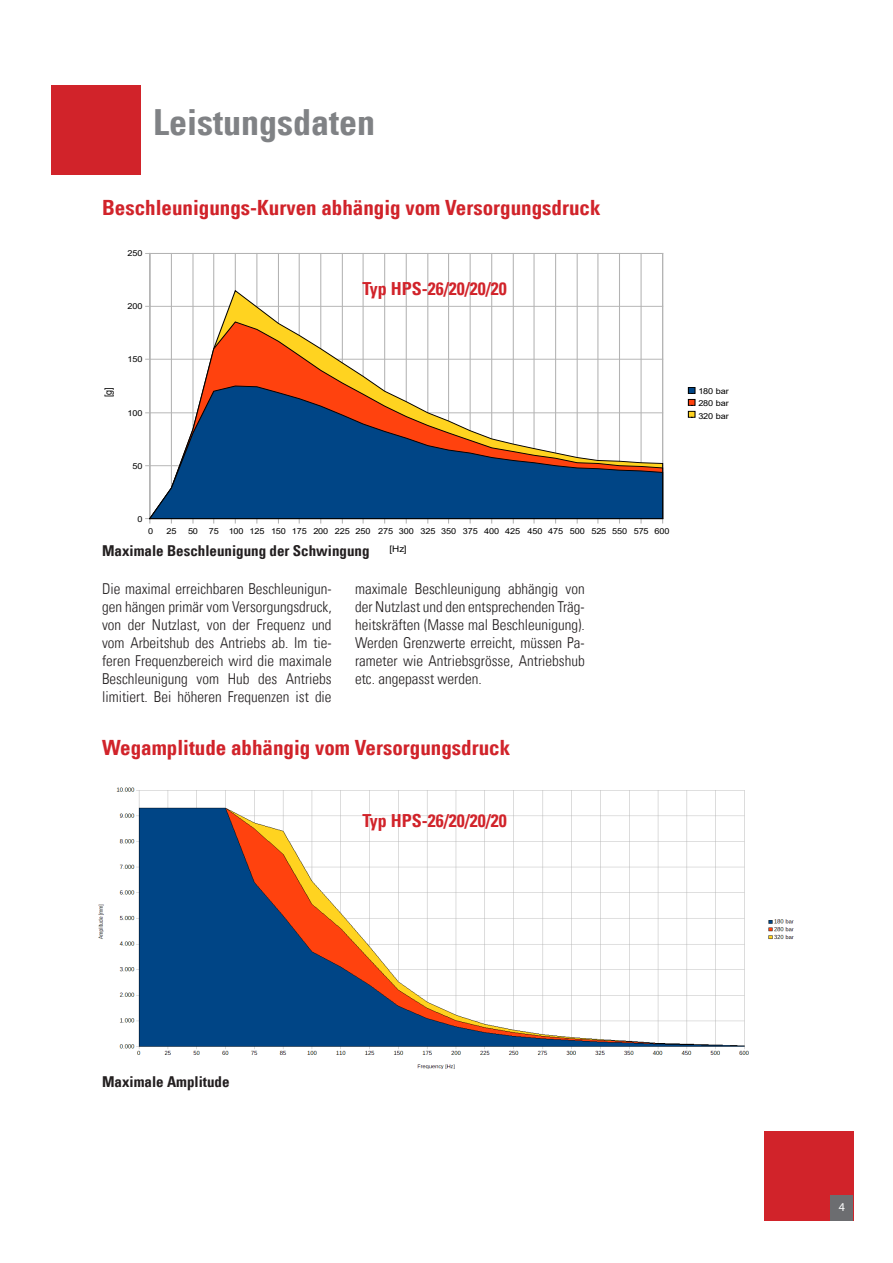
<style>
.page{position:relative;width:893px;height:1263px;background:#fff}
.page>*{position:absolute;margin:0;border:0;box-sizing:border-box;transform-origin:0 0}
.t1{font:36px "Univers Com 67 Bold Cond";color:#808285}
.t2{font:21px "Univers Com 67 Bold Cond";color:#d1232a}
.t3{font:18px "Univers Com 67 Bold Cond";color:#d1232a}
.t4{font:15px/18px "Univers Com 47 Light Cond";color:#231f20;text-align:justify}
.t5{font:15px "Univers Com 67 Bold Cond";color:#231f20}
.t6{font:12px "Myriad Pro";color:#fff}
.t7{font:9.9px "Arial";color:#000;scale:.9 1}
.t8{font:9px "Arial";color:#000;scale:1.11 1}
.t9{font:8.25px/12.3px "Arial";letter-spacing:-.01em;color:#000;text-align:justify;scale:1.11 1}
</style>
<div class="page">
<div style="left:764px;top:1131px;width:89px;height:89px;background:#d1232a"></div>
<div style="left:831px;top:1195px;width:22px;height:25px;background:#6c6d70"></div>
<svg style="left:149px;top:254px;width:492px;height:36px"></svg>
<hr style="left:171px;top:253px;width:1px;height:266px;background:#b3b3b3">
<hr style="left:193px;top:253px;width:1px;height:266px;background:#b3b3b3">
<hr style="left:213px;top:253px;width:1px;height:266px;background:#b3b3b3">
<hr style="left:235px;top:253px;width:1px;height:266px;background:#b3b3b3">
<hr style="left:257px;top:253px;width:1px;height:266px;background:#b3b3b3">
<hr style="left:278px;top:253px;width:1px;height:266px;background:#b3b3b3">
<hr style="left:299px;top:253px;width:1px;height:266px;background:#b3b3b3">
<hr style="left:321px;top:253px;width:1px;height:266px;background:#b3b3b3">
<hr style="left:342px;top:253px;width:1px;height:266px;background:#b3b3b3">
<hr style="left:363px;top:253px;width:1px;height:266px;background:#b3b3b3">
<hr style="left:384px;top:253px;width:1px;height:266px;background:#b3b3b3">
<hr style="left:406px;top:253px;width:1px;height:266px;background:#b3b3b3">
<hr style="left:428px;top:253px;width:1px;height:266px;background:#b3b3b3">
<hr style="left:448px;top:253px;width:1px;height:266px;background:#b3b3b3">
<hr style="left:470px;top:253px;width:1px;height:266px;background:#b3b3b3">
<hr style="left:491px;top:253px;width:1px;height:266px;background:#b3b3b3">
<hr style="left:513px;top:253px;width:1px;height:266px;background:#b3b3b3">
<hr style="left:534px;top:253px;width:1px;height:266px;background:#b3b3b3">
<hr style="left:555px;top:253px;width:1px;height:266px;background:#b3b3b3">
<hr style="left:577px;top:253px;width:1px;height:266px;background:#b3b3b3">
<hr style="left:598px;top:253px;width:1px;height:266px;background:#b3b3b3">
<hr style="left:619px;top:253px;width:1px;height:266px;background:#b3b3b3">
<hr style="left:641px;top:253px;width:1px;height:266px;background:#b3b3b3">
<hr style="left:662px;top:253px;width:1px;height:266px;background:#b3b3b3">
<hr style="left:150px;top:253px;width:513px;height:1px;background:#b3b3b3">
<hr style="left:150px;top:253px;width:1px;height:266px;background:#b3b3b3">
<svg style="left:149px;top:290px;width:513px;height:31px"></svg>
<svg style="left:149px;top:321px;width:513px;height:64px"></svg>
<svg style="left:149px;top:385px;width:514px;height:134px"></svg>
<svg style="left:688px;top:387px;width:8px;height:31px"></svg>
<div style="left:51px;top:85px;width:89px;height:89px;background:#d1232a"></div>
<img style="left:98px;top:787px;width:695px;height:282px">
<h1 class="t1" style="left:153px;top:100px;width:223px">Leistungsdaten</h1>
<h2 class="t2" style="left:102px;top:195px;width:500px">Beschleunigungs-Kurven abhängig vom Versorgungsdruck</h2>
<p class="t9" style="left:127px;top:247px;width:15px">250</p>
<p class="t9" style="left:127px;top:300px;width:15px">200</p>
<p class="t7" style="left:101px;top:397px;width:13px;rotate:-90deg">[g]</p>
<p class="t9" style="left:127px;top:353px;width:15px">150</p>
<p class="t9" style="left:127px;top:407px;width:15px">100</p>
<p class="t9" style="left:132px;top:460px;width:11px">50</p>
<p class="t3" style="left:362px;top:277px;width:146px">Typ HPS-26/20/20/20</p>
<p class="t9" style="left:137px;top:513px;width:6px">0</p>
<p class="t9" style="left:148px;top:525px;width:6px">0</p>
<p class="t9" style="left:166px;top:525px;width:11px">25</p>
<p class="t9" style="left:188px;top:525px;width:11px">50</p>
<p class="t9" style="left:209px;top:525px;width:417px">75 100 125 150 175 200 225 250 275 300 325 350 375 400 425 450 475 500 525 550 575 600</p>
<p class="t5" style="left:102px;top:541px;width:269px">Maximale Beschleunigung der Schwingung</p>
<p class="t8" style="left:390px;top:543px;width:17px">[Hz]</p>
<p class="t4" style="left:102px;top:580px;width:231px">Die maximal erreichbaren Beschleunigun&shy;gen hängen primär vom Versorgungsdruck, von der Nutzlast, von der Frequenz und vom Arbeitshub des Antriebs ab. Im tie&shy;feren Frequenzbereich wird die maximale Beschleunigung vom Hub des Antriebs limitiert. Bei höheren Frequenzen ist die</p>
<p class="t4" style="left:355px;top:580px;width:231px">maximale Beschleunigung abhängig von der Nutzlast und den entsprechenden Träg&shy;heitskräften (Masse mal Beschleunigung).<br>Werden Grenzwerte erreicht, müssen Pa&shy;rameter wie Antriebsgrösse, Antriebshub etc. angepasst werden.</p>
<h2 class="t2" style="left:102px;top:735px;width:410px">Wegamplitude abhängig vom Versorgungsdruck</h2>
<p class="t3" style="left:362px;top:810px;width:146px">Typ HPS-26/20/20/20</p>
<p class="t9" style="left:698px;top:385px;width:29px">180 bar 280 bar 320 bar</p>
<p class="t5" style="left:102px;top:1072px;width:129px">Maximale Amplitude</p>
<p class="t6" style="left:839px;top:1199px;width:8px">4</p>
</div>
